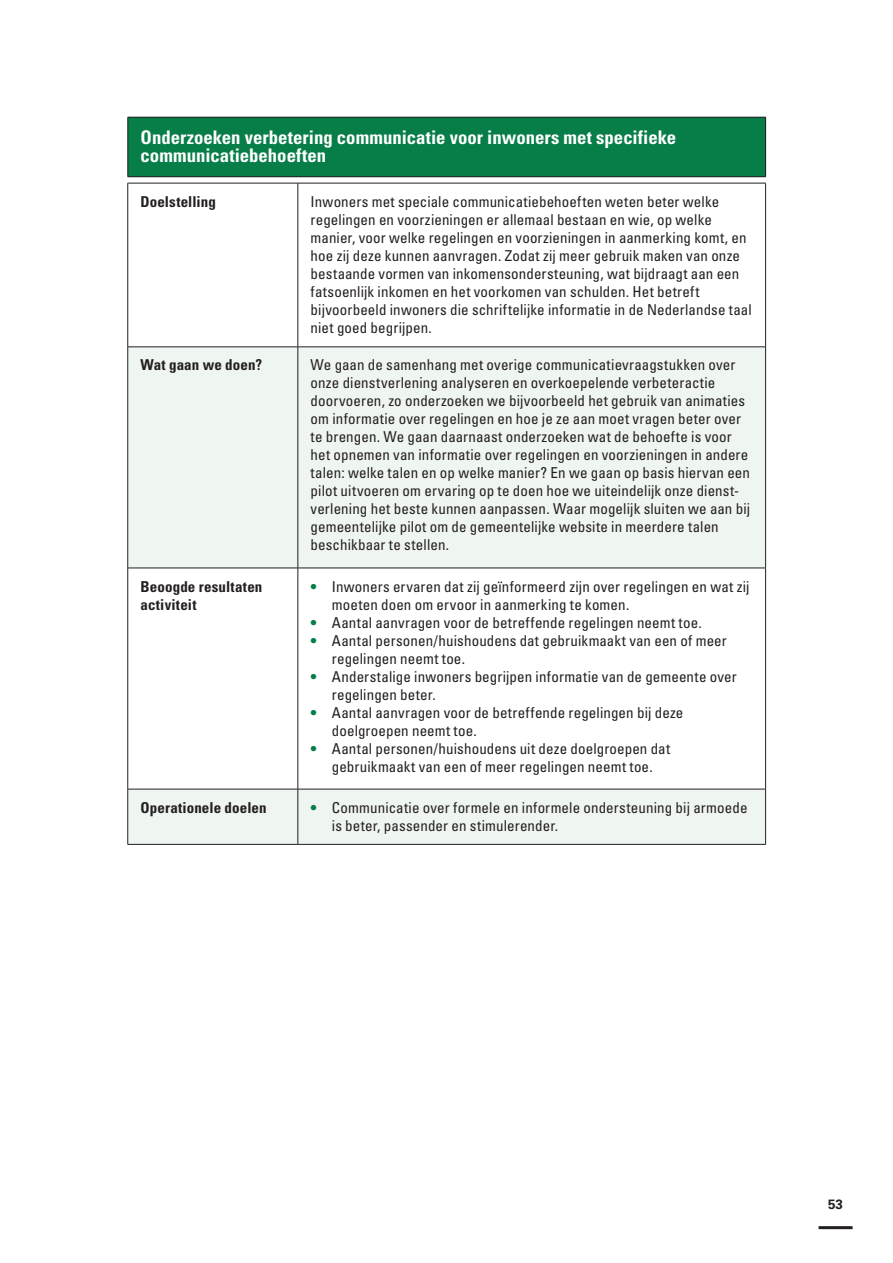
<style>
.page{position:relative;width:893px;height:1263px;background:#fff}
.page>*{position:absolute;margin:0;border:0;box-sizing:border-box;transform-origin:0 0}
.t1{font:700 condensed 18.75px/18px "Univers";color:#fff}
.t2{font:condensed 15px/18px "Univers";letter-spacing:.005em;color:#231f20}
.t3{font:700 condensed 15px/18px "Univers";letter-spacing:.01em;color:#231f20}
.t4{font:700 13.5px "Univers";color:#231f20}
.s1{font-weight:700;color:#077e47}
</style>
<div class="page">
<hr style="left:819px;top:1226px;width:34px;height:3px;background:#231f20">
<div style="left:128px;top:117px;width:638px;height:60px;background:#077e47"></div>
<hr style="left:128px;top:117px;width:638px;height:1px;background:#231f20">
<hr style="left:127px;top:117px;width:1px;height:60px;background:#231f20">
<hr style="left:765px;top:117px;width:1px;height:60px;background:#231f20">
<hr style="left:128px;top:176px;width:638px;height:1px;background:#231f20">
<svg style="left:128px;top:348px;width:637px;height:496px;fill:#eff5f0"></svg>
<hr style="left:128px;top:183px;width:170px;height:1px;background:#231f20">
<hr style="left:127px;top:183px;width:1px;height:164px;background:#231f20">
<hr style="left:298px;top:183px;width:468px;height:1px;background:#231f20">
<hr style="left:298px;top:183px;width:1px;height:164px;background:#231f20">
<hr style="left:765px;top:183px;width:1px;height:164px;background:#231f20">
<hr style="left:128px;top:347px;width:170px;height:1px;background:#231f20">
<hr style="left:127px;top:347px;width:1px;height:221px;background:#231f20">
<hr style="left:298px;top:347px;width:468px;height:1px;background:#231f20">
<hr style="left:298px;top:347px;width:1px;height:221px;background:#231f20">
<hr style="left:765px;top:347px;width:1px;height:221px;background:#231f20">
<hr style="left:128px;top:568px;width:170px;height:1px;background:#231f20">
<hr style="left:127px;top:568px;width:1px;height:221px;background:#231f20">
<hr style="left:298px;top:568px;width:468px;height:1px;background:#231f20">
<hr style="left:298px;top:568px;width:1px;height:221px;background:#231f20">
<hr style="left:765px;top:568px;width:1px;height:221px;background:#231f20">
<hr style="left:128px;top:789px;width:170px;height:1px;background:#231f20">
<hr style="left:127px;top:789px;width:1px;height:55px;background:#231f20">
<hr style="left:298px;top:789px;width:468px;height:1px;background:#231f20">
<hr style="left:298px;top:789px;width:1px;height:55px;background:#231f20">
<hr style="left:765px;top:789px;width:1px;height:55px;background:#231f20">
<hr style="left:128px;top:844px;width:170px;height:1px;background:#231f20">
<hr style="left:298px;top:844px;width:468px;height:1px;background:#231f20">
<p class="t1" style="left:141px;top:128px;width:537px">Onderzoeken verbetering communicatie voor inwoners met specifieke communicatiebehoeften</p>
<p class="t3" style="left:141px;top:192px;width:77px">Doelstelling</p>
<p class="t2" style="left:311px;top:192px;width:443px">Inwoners met speciale communicatiebehoeften weten beter welke regelingen en voorzieningen er allemaal bestaan en wie, op welke manier, voor welke regelingen en voorzieningen in aanmerking komt, en hoe zij deze kunnen aanvragen. Zodat zij meer gebruik maken van onze bestaande vormen van inkomensondersteuning, wat bijdraagt aan een fatsoenlijk inkomen en het voorkomen van schulden. Het betreft bijvoorbeeld inwoners die schriftelijke informatie in de Nederlandse taal niet goed begrijpen.</p>
<p class="t3" style="left:141px;top:356px;width:123px">Wat gaan we doen?</p>
<p class="t2" style="left:311px;top:356px;width:441px">We gaan de samenhang met overige communicatievraagstukken over onze dienstverlening analyseren en overkoepelende verbeteractie doorvoeren, zo onderzoeken we bijvoorbeeld het gebruik van animaties om informatie over regelingen en hoe je ze aan moet vragen beter over te brengen. We gaan daarnaast onderzoeken wat de behoefte is voor het opnemen van informatie over regelingen en voorzieningen in andere talen: welke talen en op welke manier? En we gaan op basis hiervan een pilot uitvoeren om ervaring op te doen hoe we uiteindelijk onze dienst&shy;verlening het beste kunnen aanpassen. Waar mogelijk sluiten we aan bij gemeentelijke pilot om de gemeentelijke website in meerdere talen beschikbaar te stellen.</p>
<p class="t3" style="left:141px;top:577px;width:123px">Beoogde resultaten activiteit</p>
<p class="t2" style="left:332px;top:577px;width:419px;text-indent:-21px"><span class="s1">•</span> Inwoners ervaren dat zij geïnformeerd zijn over regelingen en wat zij moeten doen om ervoor in aanmerking te komen.</p>
<p class="t2" style="left:311px;top:613px;width:393px"><span class="s1">•</span> Aantal aanvragen voor de betreffende regelingen neemt toe.</p>
<p class="t2" style="left:332px;top:631px;width:396px;text-indent:-21px"><span class="s1">•</span> Aantal personen/huishoudens dat gebruikmaakt van een of meer regelingen neemt toe.</p>
<p class="t2" style="left:332px;top:667px;width:406px;text-indent:-21px"><span class="s1">•</span> Anderstalige inwoners begrijpen informatie van de gemeente over regelingen beter.</p>
<p class="t2" style="left:332px;top:703px;width:353px;text-indent:-21px"><span class="s1">•</span> Aantal aanvragen voor de betreffende regelingen bij deze doelgroepen neemt toe.</p>
<p class="t2" style="left:311px;top:739px;width:361px;text-align:center"><span class="s1">•</span> Aantal personen/huishoudens uit deze doelgroepen dat gebruikmaakt van een of meer regelingen neemt toe.</p>
<p class="t3" style="left:141px;top:798px;width:128px">Operationele doelen</p>
<p class="t2" style="left:332px;top:798px;width:417px;text-indent:-21px"><span class="s1">•</span> Communicatie over formele en informele ondersteuning bij armoede is beter, passender en stimulerender.</p>
<p class="t4" style="left:828px;top:1196px;width:17px">53</p>
</div>
